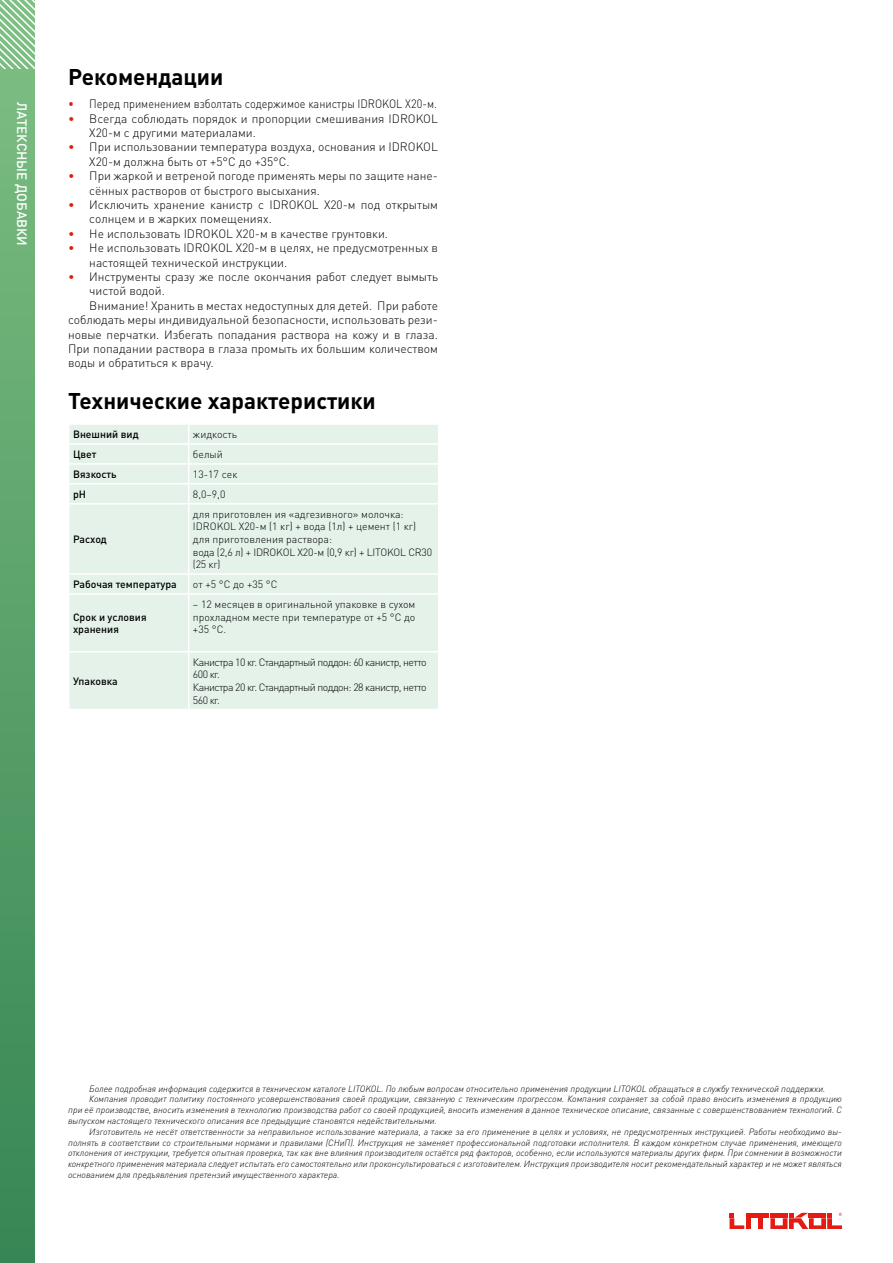
<style>
.page{position:relative;width:893px;height:1263px;background:#fff}
.page>*{position:absolute;margin:0;border:0;box-sizing:border-box;transform-origin:0 0}
.t1{font:700 22.5px "DIN Pro";color:#000}
.t2{font:500 13.5px "DIN Pro";color:#fff}
.t3{font:300 12px/14.4px "DIN Pro";color:#000}
.t4{font:300 12px "DIN Pro";color:#000;scale:.91 1}
.t5{font:300 10.5px/12.6px "DIN Pro";letter-spacing:-.01em;color:#000}
.t6{font:300 10.5px/12.6px "DIN Pro";letter-spacing:-.05em;color:#000}
.t7{font:500 10.5px/12.6px "DIN Pro";color:#000}
.t8{font:italic 300 9px "DIN Pro";color:#000}
.s1{color:#e41b13}
</style>
<div class="page">
<hr style="left:752px;top:1213px;width:17px;height:4px;background:#e41b13">
<div style="left:758px;top:1218px;width:5px;height:11px;background:#e41b13"></div>
<svg style="left:730px;top:1213px;width:20px;height:16px"></svg>
<svg style="left:770px;top:1213px;width:72px;height:16px"></svg>
<div style="left:70px;top:425px;width:368px;height:284px;background:#e5f2ea"></div>
<svg style="left:69px;top:425px;width:1px;height:18px"></svg>
<svg style="left:188px;top:425px;width:1px;height:78px"></svg>
<hr style="left:188px;top:504px;width:1px;height:69px;background:#fff">
<svg style="left:188px;top:575px;width:1px;height:18px"></svg>
<hr style="left:188px;top:595px;width:1px;height:56px;background:#fff">
<hr style="left:188px;top:652px;width:1px;height:57px;background:#fff">
<hr style="left:70px;top:443px;width:119px;height:2px;background:#fff">
<hr style="left:189px;top:443px;width:249px;height:2px;background:#fff">
<hr style="left:70px;top:463px;width:119px;height:2px;background:#fff">
<hr style="left:189px;top:463px;width:249px;height:2px;background:#fff">
<hr style="left:70px;top:483px;width:119px;height:2px;background:#fff">
<hr style="left:189px;top:483px;width:249px;height:2px;background:#fff">
<hr style="left:70px;top:503px;width:119px;height:1px;background:#fff">
<hr style="left:189px;top:503px;width:249px;height:1px;background:#fff">
<hr style="left:70px;top:573px;width:119px;height:2px;background:#fff">
<hr style="left:189px;top:573px;width:249px;height:2px;background:#fff">
<hr style="left:70px;top:593px;width:119px;height:2px;background:#fff">
<hr style="left:189px;top:593px;width:249px;height:2px;background:#fff">
<hr style="left:70px;top:651px;width:119px;height:1px;background:#fff">
<hr style="left:189px;top:651px;width:249px;height:1px;background:#fff">
<div style="left:0;top:0;width:34px;height:1263px;background:linear-gradient(to bottom,#7fbf83,#368654)"></div>
<svg style="left:0;top:0;width:34px;height:68px"></svg>
<h2 class="t2" style="left:31px;top:102px;width:146px;rotate:90deg">ЛАТЕКСНЫЕ ДОБАВКИ</h2>
<h1 class="t1" style="left:68px;top:62px;width:157px">Рекомендации</h1>
<h3 class="t4" style="left:68px;top:96px;width:407px"><span class="s1">•</span> Перед применением взболтать содержимое канистры IDROKOL X20-м.</h3>
<h3 class="t3" style="left:89px;top:111px;width:350px;text-indent:-21px"><span class="s1">•</span> Всегда соблюдать порядок и пропорции смешивания IDROKOL<br>X20-м с другими материалами.</h3>
<h3 class="t3" style="left:89px;top:139px;width:350px;text-indent:-21px"><span class="s1">•</span> При использовании температура воздуха, основания и IDROKOL<br>X20-м должна быть от +5°С до +35°С.</h3>
<h3 class="t3" style="left:89px;top:168px;width:350px;text-indent:-21px"><span class="s1">•</span> При жаркой и ветреной погоде применять меры по защите нане&shy;сённых растворов от быстрого высыхания.</h3>
<h3 class="t3" style="left:89px;top:197px;width:350px;text-indent:-21px"><span class="s1">•</span> Исключить хранение канистр с IDROKOL X20-м под открытым солнцем и в жарких помещениях.</h3>
<h3 class="t3" style="left:68px;top:226px;width:322px"><span class="s1">•</span> Не использовать IDROKOL X20-м в качестве грунтовки.</h3>
<h3 class="t3" style="left:89px;top:240px;width:350px;text-indent:-21px"><span class="s1">•</span> Не использовать IDROKOL X20-м в целях, не предусмотренных в настоящей технической инструкции.</h3>
<h3 class="t3" style="left:68px;top:269px;width:371px"><span class="s1">•</span> Инструменты сразу же после окончания работ следует вымыть</h3>
<h3 class="t3" style="left:89px;top:283px;width:77px">чистой водой.</h3>
<h3 class="t3" style="left:89px;top:298px;width:350px">Внимание! Хранить в местах недоступных для детей. При работе</h3>
<h3 class="t3" style="left:68px;top:312px;width:371px">соблюдать меры индивидуальной безопасности, использовать рези-</h3>
<h3 class="t3" style="left:68px;top:327px;width:371px">новые перчатки. Избегать попадания раствора на кожу и в глаза.</h3>
<h3 class="t3" style="left:68px;top:341px;width:371px">При попадании раствора в глаза промыть их большим количеством</h3>
<h3 class="t3" style="left:68px;top:355px;width:147px">воды и обратиться к врачу.</h3>
<h1 class="t1" style="left:68px;top:385px;width:309px">Технические характеристики</h1>
<p class="t7" style="left:73px;top:427px;width:67px">Внешний вид</p>
<p class="t5" style="left:193px;top:427px;width:46px">жидкость</p>
<p class="t7" style="left:73px;top:447px;width:25px">Цвет</p>
<p class="t5" style="left:193px;top:447px;width:31px">белый</p>
<p class="t7" style="left:73px;top:467px;width:45px">Вязкость</p>
<p class="t5" style="left:193px;top:467px;width:46px">13-17 сек</p>
<p class="t7" style="left:73px;top:487px;width:15px">pH</p>
<p class="t5" style="left:193px;top:487px;width:34px">8,0–9,0</p>
<p class="t7" style="left:73px;top:532px;width:35px">Расход</p>
<p class="t5" style="left:193px;top:507px;width:241px">для приготовлен ия «адгезивного» молочка:<br>IDROKOL X20-м (1 кг) + вода (1л) + цемент (1 кг) для приготовления раствора:<br>вода (2,6 л) + IDROKOL X20-м (0,9 кг) + LITOKOL CR30 (25 кг)</p>
<p class="t7" style="left:73px;top:577px;width:105px">Рабочая температура</p>
<p class="t5" style="left:193px;top:577px;width:86px">от +5 °C до +35 °С</p>
<p class="t7" style="left:73px;top:610px;width:75px">Срок и условия хранения</p>
<p class="t5" style="left:193px;top:597px;width:224px;text-align:justify">– 12 месяцев в оригинальной упаковке в сухом прохладном месте при температуре от +5 °С до +35 °С.</p>
<p class="t7" style="left:73px;top:674px;width:46px">Упаковка</p>
<p class="t6" style="left:193px;top:655px;width:235px">Канистра 10 кг. Стандартный поддон: 60 канистр, нетто<br>600 кг.<br>Канистра 20 кг. Стандартный поддон: 28 канистр, нетто<br>560 кг.</p>
<p class="t8" style="left:89px;top:1081px;width:738px">Более подробная информация содержится в техническом каталоге LITOKOL. По любым вопросам относительно применения продукции LITOKOL обращаться в службу технической поддержки.</p>
<p class="t8" style="left:89px;top:1092px;width:754px">Компания проводит политику постоянного усовершенствования своей продукции, связанную с техническим прогрессом. Компания сохраняет за собой право вносить изменения в продукцию</p>
<p class="t8" style="left:68px;top:1103px;width:775px">при её производстве, вносить изменения в технологию производства работ со своей продукцией, вносить изменения в данное техническое описание, связанные с совершенствованием технологий. С</p>
<p class="t8" style="left:68px;top:1114px;width:370px">выпуском настоящего технического описания все предыдущие становятся недействительными.</p>
<p class="t8" style="left:89px;top:1124px;width:754px">Изготовитель не несёт ответственности за неправильное использование материала, а также за его применение в целях и условиях, не предусмотренных инструкцией. Работы необходимо вы-</p>
<p class="t8" style="left:68px;top:1135px;width:775px">полнять в соответствии со строительными нормами и правилами (СНиП). Инструкция не заменяет профессиональной подготовки исполнителя. В каждом конкретном случае применения, имеющего</p>
<p class="t8" style="left:68px;top:1146px;width:775px">отклонения от инструкции, требуется опытная проверка, так как вне влияния производителя остаётся ряд факторов, особенно, если используются материалы других фирм. При сомнении в возможности</p>
<p class="t8" style="left:68px;top:1157px;width:775px">конкретного применения материала следует испытать его самостоятельно или проконсультироваться с изготовителем. Инструкция производителя носит рекомендательный характер и не может являться</p>
<p class="t8" style="left:68px;top:1168px;width:273px">основанием для предъявления претензий имущественного характера.</p>
</div>
